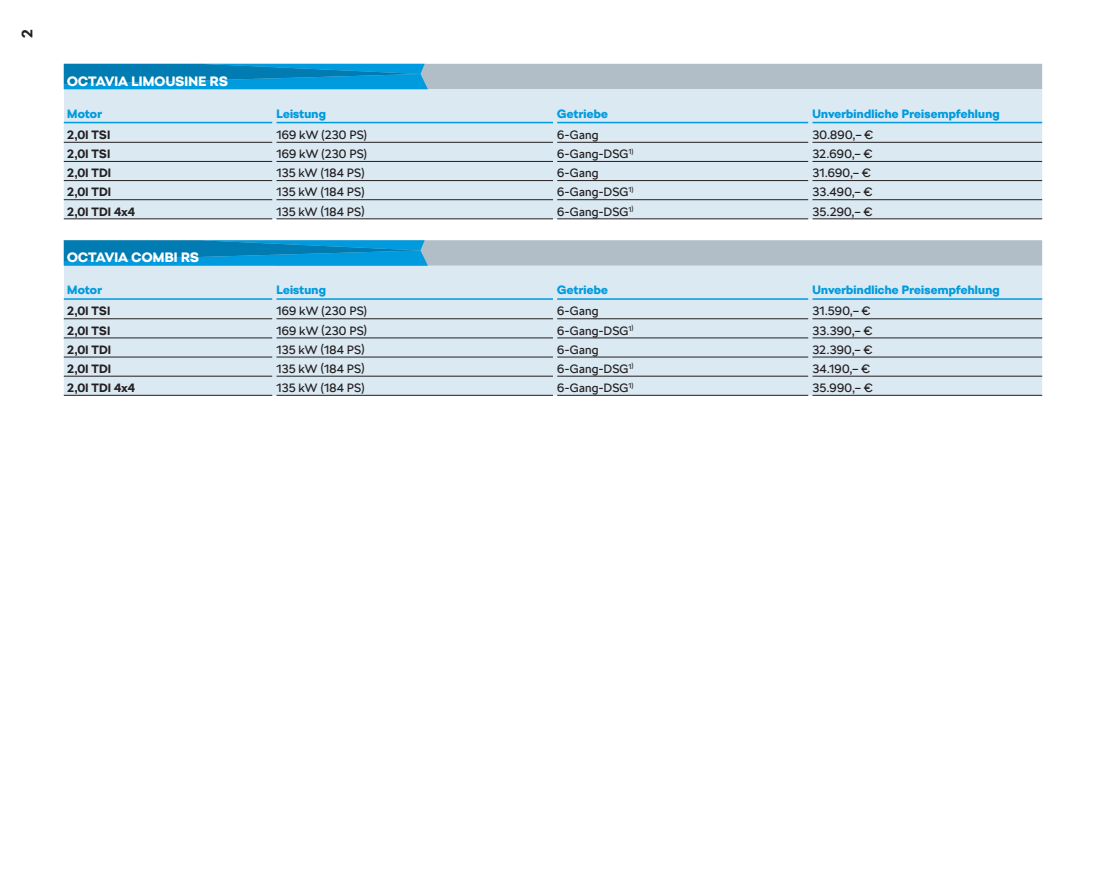
<style>
.page{position:relative;width:1106px;height:893px;background:#fff}
.page>*{position:absolute;margin:0;border:0;box-sizing:border-box;transform-origin:0 0}
.t1{font:700 15px "SKODA Next";color:#231f20}
.t2{font:900 13.5px "SKODA Next";letter-spacing:.01em;color:#fff}
.t3{font:12px "SKODA Next";letter-spacing:.015em;color:#231f20}
.t4{font:900 12px "SKODA Next";letter-spacing:.02em;color:#009bde}
.t5{font:700 12px "SKODA Next";letter-spacing:.015em;color:#231f20}
</style>
<div class="page">
<div style="left:64px;top:89px;width:978px;height:130px;background:#dbe9f3"></div>
<svg style="left:64px;top:64px;width:978px;height:25px;background:#70abc7"></svg>
<hr style="left:64px;top:122px;width:208px;height:1px;background:#009bde">
<hr style="left:276px;top:122px;width:277px;height:1px;background:#009bde">
<hr style="left:557px;top:122px;width:251px;height:1px;background:#009bde">
<hr style="left:812px;top:122px;width:230px;height:1px;background:#009bde">
<hr style="left:64px;top:142px;width:208px;height:1px;background:#231f20">
<hr style="left:276px;top:142px;width:277px;height:1px;background:#231f20">
<hr style="left:557px;top:142px;width:251px;height:1px;background:#231f20">
<hr style="left:812px;top:142px;width:230px;height:1px;background:#231f20">
<hr style="left:64px;top:161px;width:208px;height:1px;background:#231f20">
<hr style="left:276px;top:161px;width:277px;height:1px;background:#231f20">
<hr style="left:557px;top:161px;width:251px;height:1px;background:#231f20">
<hr style="left:812px;top:161px;width:230px;height:1px;background:#231f20">
<hr style="left:64px;top:180px;width:208px;height:1px;background:#231f20">
<hr style="left:276px;top:180px;width:277px;height:1px;background:#231f20">
<hr style="left:557px;top:180px;width:251px;height:1px;background:#231f20">
<hr style="left:812px;top:180px;width:230px;height:1px;background:#231f20">
<hr style="left:64px;top:199px;width:208px;height:1px;background:#231f20">
<hr style="left:276px;top:199px;width:277px;height:1px;background:#231f20">
<hr style="left:557px;top:199px;width:251px;height:1px;background:#231f20">
<hr style="left:812px;top:199px;width:230px;height:1px;background:#231f20">
<hr style="left:64px;top:219px;width:208px;height:1px;background:#231f20">
<hr style="left:276px;top:219px;width:277px;height:1px;background:#231f20">
<hr style="left:557px;top:219px;width:251px;height:1px;background:#231f20">
<hr style="left:812px;top:219px;width:230px;height:1px;background:#231f20">
<div style="left:64px;top:266px;width:978px;height:129px;background:#dbe9f3"></div>
<svg style="left:64px;top:240px;width:978px;height:26px;background:#72acc8"></svg>
<hr style="left:64px;top:298px;width:208px;height:2px;background:#009bde">
<hr style="left:276px;top:298px;width:277px;height:2px;background:#009bde">
<hr style="left:557px;top:298px;width:251px;height:2px;background:#009bde">
<hr style="left:812px;top:298px;width:230px;height:2px;background:#009bde">
<hr style="left:64px;top:318px;width:208px;height:1px;background:#231f20">
<hr style="left:276px;top:318px;width:277px;height:1px;background:#231f20">
<hr style="left:557px;top:318px;width:251px;height:1px;background:#231f20">
<hr style="left:812px;top:318px;width:230px;height:1px;background:#231f20">
<hr style="left:64px;top:338px;width:208px;height:1px;background:#231f20">
<hr style="left:276px;top:338px;width:277px;height:1px;background:#231f20">
<hr style="left:557px;top:338px;width:251px;height:1px;background:#231f20">
<hr style="left:812px;top:338px;width:230px;height:1px;background:#231f20">
<hr style="left:64px;top:357px;width:208px;height:1px;background:#231f20">
<hr style="left:276px;top:357px;width:277px;height:1px;background:#231f20">
<hr style="left:557px;top:357px;width:251px;height:1px;background:#231f20">
<hr style="left:812px;top:357px;width:230px;height:1px;background:#231f20">
<hr style="left:64px;top:376px;width:208px;height:1px;background:#231f20">
<hr style="left:276px;top:376px;width:277px;height:1px;background:#231f20">
<hr style="left:557px;top:376px;width:251px;height:1px;background:#231f20">
<hr style="left:812px;top:376px;width:230px;height:1px;background:#231f20">
<hr style="left:64px;top:395px;width:208px;height:1px;background:#231f20">
<hr style="left:276px;top:395px;width:277px;height:1px;background:#231f20">
<hr style="left:557px;top:395px;width:251px;height:1px;background:#231f20">
<hr style="left:812px;top:395px;width:230px;height:1px;background:#231f20">
<p class="t1" style="left:18px;top:38px;width:10px;rotate:-90deg">2</p>
<p class="t2" style="left:67px;top:73px;width:162px">OCTAVIA LIMOUSINE RS</p>
<p class="t4" style="left:67px;top:106px;width:36px">Motor</p>
<p class="t4" style="left:276px;top:106px;width:51px">Leistung</p>
<p class="t4" style="left:557px;top:106px;width:52px">Getriebe</p>
<p class="t4" style="left:812px;top:106px;width:189px">Unverbindliche Preisempfehlung</p>
<p class="t5" style="left:67px;top:128px;width:45px">2,0l TSI</p>
<p class="t3" style="left:276px;top:128px;width:92px">169 kW (230 PS)</p>
<p class="t3" style="left:557px;top:128px;width:43px">6-Gang</p>
<p class="t3" style="left:812px;top:128px;width:62px">30.890,– €</p>
<p class="t5" style="left:67px;top:147px;width:45px">2,0l TSI</p>
<p class="t3" style="left:276px;top:147px;width:92px">169 kW (230 PS)</p>
<p class="t3" style="left:557px;top:147px;width:78px">6-Gang-DSG<sup>1)</sup></p>
<p class="t3" style="left:812px;top:147px;width:62px">32.690,– €</p>
<p class="t5" style="left:67px;top:166px;width:46px">2,0l TDI</p>
<p class="t3" style="left:276px;top:166px;width:90px">135 kW (184 PS)</p>
<p class="t3" style="left:557px;top:166px;width:43px">6-Gang</p>
<p class="t3" style="left:812px;top:166px;width:60px">31.690,– €</p>
<p class="t5" style="left:67px;top:185px;width:46px">2,0l TDI</p>
<p class="t3" style="left:276px;top:185px;width:90px">135 kW (184 PS)</p>
<p class="t3" style="left:557px;top:185px;width:78px">6-Gang-DSG<sup>1)</sup></p>
<p class="t3" style="left:812px;top:185px;width:62px">33.490,– €</p>
<p class="t5" style="left:67px;top:204px;width:69px">2,0l TDI 4x4</p>
<p class="t3" style="left:276px;top:204px;width:90px">135 kW (184 PS)</p>
<p class="t3" style="left:557px;top:204px;width:78px">6-Gang-DSG<sup>1)</sup></p>
<p class="t3" style="left:812px;top:204px;width:61px">35.290,– €</p>
<p class="t2" style="left:67px;top:249px;width:133px">OCTAVIA COMBI RS</p>
<p class="t4" style="left:67px;top:283px;width:36px">Motor</p>
<p class="t4" style="left:276px;top:283px;width:51px">Leistung</p>
<p class="t4" style="left:557px;top:283px;width:52px">Getriebe</p>
<p class="t4" style="left:812px;top:283px;width:189px">Unverbindliche Preisempfehlung</p>
<p class="t5" style="left:67px;top:304px;width:45px">2,0l TSI</p>
<p class="t3" style="left:276px;top:304px;width:92px">169 kW (230 PS)</p>
<p class="t3" style="left:557px;top:304px;width:43px">6-Gang</p>
<p class="t3" style="left:812px;top:304px;width:60px">31.590,– €</p>
<p class="t5" style="left:67px;top:323px;width:45px">2,0l TSI</p>
<p class="t3" style="left:276px;top:323px;width:92px">169 kW (230 PS)</p>
<p class="t3" style="left:557px;top:323px;width:78px">6-Gang-DSG<sup>1)</sup></p>
<p class="t3" style="left:812px;top:323px;width:61px">33.390,– €</p>
<p class="t5" style="left:67px;top:342px;width:46px">2,0l TDI</p>
<p class="t3" style="left:276px;top:342px;width:90px">135 kW (184 PS)</p>
<p class="t3" style="left:557px;top:342px;width:43px">6-Gang</p>
<p class="t3" style="left:812px;top:342px;width:61px">32.390,– €</p>
<p class="t5" style="left:67px;top:361px;width:46px">2,0l TDI</p>
<p class="t3" style="left:276px;top:361px;width:90px">135 kW (184 PS)</p>
<p class="t3" style="left:557px;top:361px;width:78px">6-Gang-DSG<sup>1)</sup></p>
<p class="t3" style="left:812px;top:361px;width:59px">34.190,– €</p>
<p class="t5" style="left:67px;top:381px;width:69px">2,0l TDI 4x4</p>
<p class="t3" style="left:276px;top:381px;width:90px">135 kW (184 PS)</p>
<p class="t3" style="left:557px;top:381px;width:78px">6-Gang-DSG<sup>1)</sup></p>
<p class="t3" style="left:812px;top:381px;width:62px">35.990,– €</p>
</div>
